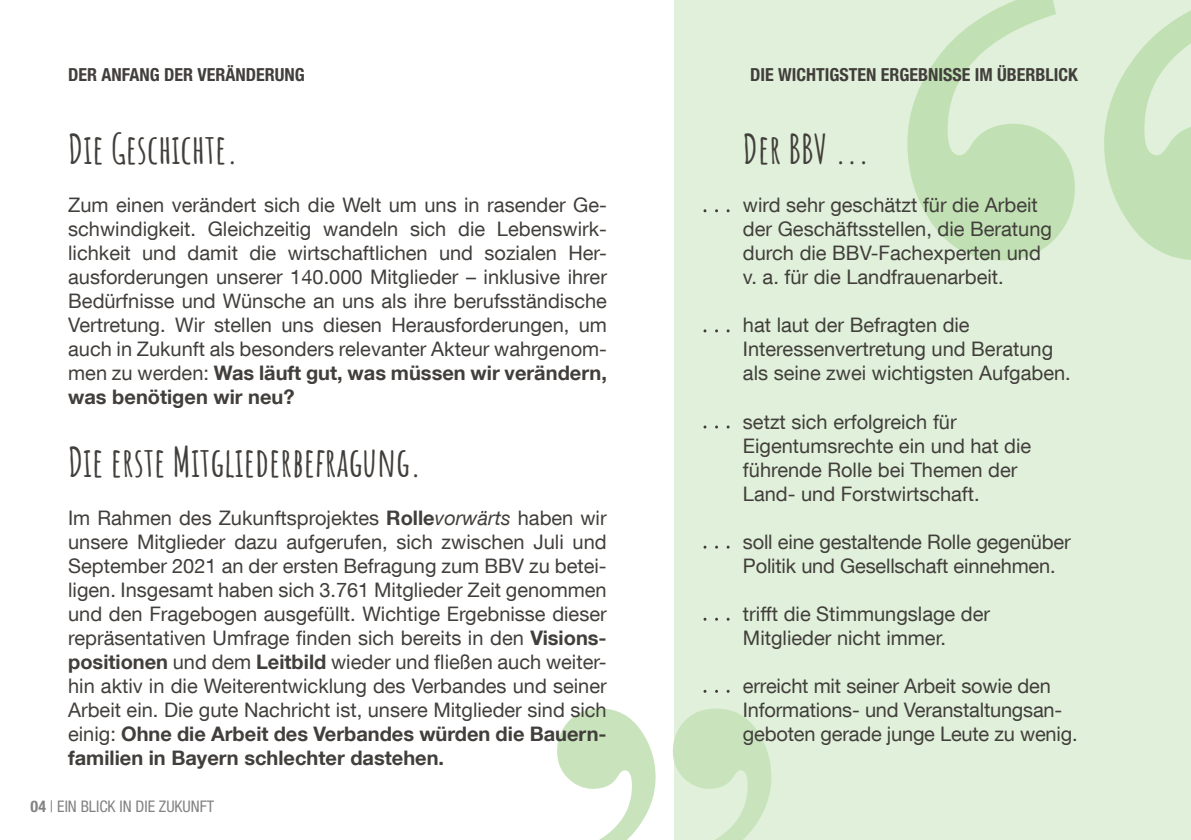
<style>
.page{position:relative;width:1191px;height:840px;background:#fff}
.page>*{position:absolute;margin:0;border:0;box-sizing:border-box;transform-origin:0 0}
.t1{font:700 40px "Amatic SC";color:#413e3b}
.t2{font:20px/24px "Helvetica Neue LT Com";color:#413e3b}
.t3{font:700 condensed 18px "Helvetica Neue LT Std";color:#413e3b}
.t4{font:condensed 16px "Helvetica Neue LT Std";color:#838283}
.s1{font-weight:700}
.s2{font-style:italic}
</style>
<div class="page">
<div style="left:675px;top:0;width:516px;height:839px;background:#e0f0da"></div>
<svg style="left:907px;top:0;width:284px;height:260px"></svg>
<svg style="left:557px;top:708px;width:214px;height:131px"></svg>
<svg style="left:703px;top:209px;width:26px;height:3px"></svg>
<svg style="left:703px;top:329px;width:26px;height:3px"></svg>
<svg style="left:703px;top:425px;width:26px;height:3px"></svg>
<svg style="left:703px;top:545px;width:26px;height:3px"></svg>
<svg style="left:703px;top:617px;width:26px;height:3px"></svg>
<svg style="left:703px;top:689px;width:26px;height:3px"></svg>
<p class="t3" style="left:68px;top:63px;width:238px">DER ANFANG DER VERÄNDERUNG</p>
<h1 class="t1" style="left:68px;top:118px;width:171px">Die Geschichte.</h1>
<p class="t2" style="left:68px;top:192px;width:540px;text-align:justify">Zum einen verändert sich die Welt um uns in rasender Ge&shy;schwindigkeit. Gleichzeitig wandeln sich die Lebenswirk&shy;lichkeit und damit die wirtschaftlichen und sozialen Her&shy;ausforderungen unserer 140.000 Mitglieder – inklusive ihrer Bedürfnisse und Wünsche an uns als ihre berufsständische Vertretung. Wir stellen uns diesen Herausforderungen, um auch in Zukunft als besonders relevanter Akteur wahrgenom&shy;men zu werden: <span class="s1">Was läuft gut, was müssen wir verändern, was benötigen wir neu?</span></p>
<h1 class="t1" style="left:68px;top:430px;width:355px">Die erste Mitgliederbefragung.</h1>
<p class="t2" style="left:68px;top:504px;width:540px;text-align:justify">Im Rahmen des Zukunftsprojektes <span class="s1">Rolle</span><span class="s2">vorwärts</span> haben wir unsere Mitglieder dazu aufgerufen, sich zwischen Juli und September 2021 an der ersten Befragung zum BBV zu betei&shy;ligen. Insgesamt haben sich 3.761 Mitglieder Zeit genommen und den Fragebogen ausgefüllt. Wichtige Ergebnisse dieser repräsentativen Umfrage finden sich bereits in den <span class="s1">Visions&shy;positionen</span> und dem <span class="s1">Leitbild</span> wieder und fließen auch weiter&shy;hin aktiv in die Weiterentwicklung des Verbandes und seiner Arbeit ein. Die gute Nachricht ist, unsere Mitglieder sind sich einig: <span class="s1">Ohne die Arbeit des Verbandes würden die Bauern&shy;familien in Bayern schlechter dastehen.</span></p>
<p class="t4" style="left:31px;top:796px;width:185px"><span class="s1">04</span> | EIN BLICK IN DIE ZUKUNFT</p>
<p class="t3" style="left:750px;top:64px;width:329px">DIE WICHTIGSTEN ERGEBNISSE IM ÜBERBLICK</p>
<h1 class="t1" style="left:743px;top:118px;width:128px">Der BBV ...</h1>
<p class="t2" style="left:743px;top:192px;width:310px">wird sehr geschätzt für die Arbeit der Geschäftsstellen, die Beratung durch die BBV-Fachexperten und v. a. für die Landfrauenarbeit.</p>
<p class="t2" style="left:743px;top:312px;width:329px">hat laut der Befragten die<br>Interessenvertretung und Beratung als seine zwei wichtigsten Aufgaben.</p>
<p class="t2" style="left:743px;top:408px;width:290px">setzt sich erfolgreich für<br>Eigentumsrechte ein und hat die führende Rolle bei Themen der<br>Land- und Forstwirtschaft.</p>
<p class="t2" style="left:743px;top:528px;width:329px">soll eine gestaltende Rolle gegenüber<br>Politik und Gesellschaft einnehmen.</p>
<p class="t2" style="left:743px;top:600px;width:249px">trifft die Stimmungslage der<br>Mitglieder nicht immer.</p>
<p class="t2" style="left:743px;top:672px;width:336px">erreicht mit seiner Arbeit sowie den<br>Informations- und Veranstaltungsan&shy;geboten gerade junge Leute zu wenig.</p>
</div>
